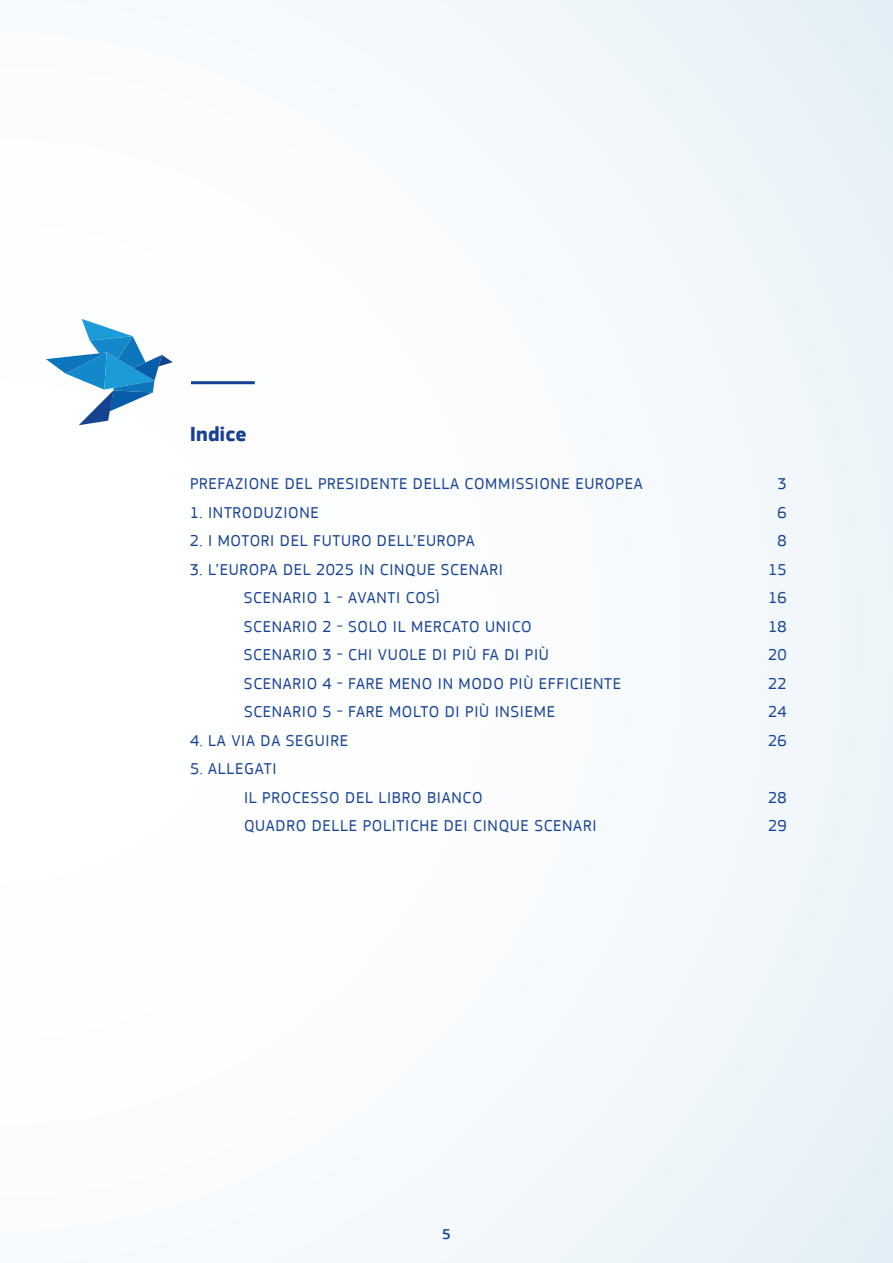
<style>
.page{position:relative;width:893px;height:1263px;background:#fff}
.page>*{position:absolute;margin:0;border:0;box-sizing:border-box;transform-origin:0 0}
.t1{font:700 21px "EC Square Sans Pro";color:#164194}
.t2{font:16.5px/28.5px "EC Square Sans Pro";letter-spacing:.04em;color:#164194}
.t3{font:16.5px/28.5px "EC Square Sans Pro";letter-spacing:.02em;color:#164194;text-align:center}
.t4{font:500 15px "EC Square Sans Pro";color:#164291}
</style>
<div class="page">
<div style="left:0;top:0;width:893px;height:1263px;background:linear-gradient(to right,#fff,#eef5f9)"></div>
<hr style="left:191px;top:381px;width:64px;height:3px;background:#164194">
<svg style="left:46px;top:319px;width:127px;height:106px"></svg>
<p class="t1" style="left:190px;top:421px;width:58px">Indice</p>
<p class="t2" style="left:190px;top:470px;width:454px">PREFAZIONE DEL PRESIDENTE DELLA COMMISSIONE EUROPEA</p>
<p class="t2" style="left:190px;top:498px;width:130px">1. INTRODUZIONE</p>
<p class="t2" style="left:190px;top:527px;width:287px">2. I MOTORI DEL FUTURO DELL’EUROPA</p>
<p class="t2" style="left:244px;top:555px;width:379px;text-indent:-54px">3. L’EUROPA DEL 2025 IN CINQUE SCENARI<br>SCENARIO 1 - AVANTI COSÌ<br>SCENARIO 2 - SOLO IL MERCATO UNICO<br>SCENARIO 3 - CHI VUOLE DI PIÙ FA DI PIÙ SCENARIO 4 - FARE MENO IN MODO PIÙ EFFICIENTE SCENARIO 5 - FARE MOLTO DI PIÙ INSIEME</p>
<p class="t2" style="left:190px;top:726px;width:160px">4. LA VIA DA SEGUIRE</p>
<p class="t2" style="left:244px;top:755px;width:354px;text-indent:-54px">5. ALLEGATI<br>IL PROCESSO DEL LIBRO BIANCO<br>QUADRO DELLE POLITICHE DEI CINQUE SCENARI</p>
<p class="t3" style="left:768px;top:470px;width:20px">3<br>6<br>8<br>15<br>16<br>18<br>20<br>22<br>24<br>26</p>
<p class="t2" style="left:768px;top:783px;width:20px">28<br>29</p>
<p class="t4" style="left:442px;top:1225px;width:10px">5</p>
</div>
